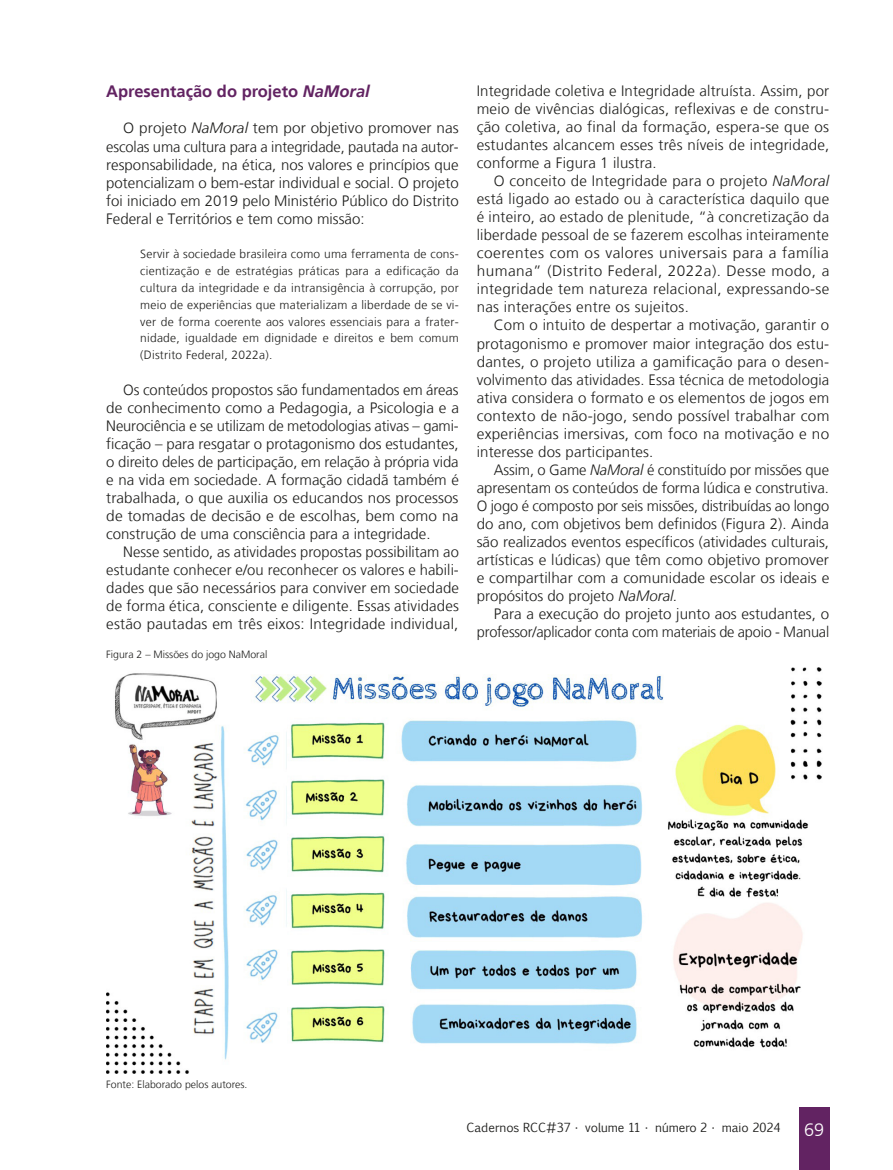
<style>
.page{position:relative;width:893px;height:1170px;background:#fff}
.page>*{position:absolute;margin:0;border:0;box-sizing:border-box;transform-origin:0 0}
.t1{font:300 18px "Frutiger LT";color:#fff}
.Subtítulo_ROXO_RELAT{font:700 16.5px "Frutiger LT";color:#622362}
.Miolo__10{font:300 15px/18px "Frutiger LT";letter-spacing:.005em;color:#1d1d1b;text-align:justify}
.Citação__8{font:300 12px/16.8px "Frutiger LT";letter-spacing:.02em;color:#1d1d1b;text-align:justify}
.t2{font:12px "Euphemia CAS";color:#1d1d1b}
.Legendas{font:300 10.5px "Frutiger LT";color:#1d1d1b}
.s1{font-style:italic}
</style>
<div class="page">
<div style="left:799px;top:1107px;width:30px;height:62px;background:#622362"></div>
<img style="left:106px;top:667px;width:716px;height:406px">
<p class="Subtítulo_ROXO_RELAT" style="left:106px;top:82px;width:265px">Apresentação do projeto <span class="s1">NaMoral</span></p>
<p class="Miolo__10" style="left:106px;top:119px;width:354px;text-indent:17px">O projeto <span class="s1">NaMoral</span> tem por objetivo promover nas escolas uma cultura para a integridade, pautada na autor&shy;responsabilidade, na ética, nos valores e princípios que potencializam o bem-estar individual e social. O projeto foi iniciado em 2019 pelo Ministério Público do Distrito Federal e Territórios e tem como missão:</p>
<p class="Citação__8" style="left:140px;top:246px;width:320px">Servir à sociedade brasileira como uma ferramenta de cons&shy;cientização e de estratégias práticas para a edificação da cultura da integridade e da intransigência à corrupção, por meio de experiências que materializam a liberdade de se vi&shy;ver de forma coerente aos valores essenciais para a frater&shy;nidade, igualdade em dignidade e direitos e bem comum (Distrito Federal, 2022a).</p>
<p class="Miolo__10" style="left:106px;top:381px;width:354px;text-indent:17px">Os conteúdos propostos são fundamentados em áreas de conhecimento como a Pedagogia, a Psicologia e a Neurociência e se utilizam de metodologias ativas – gami&shy;ficação – para resgatar o protagonismo dos estudantes, o direito deles de participação, em relação à própria vida e na vida em sociedade. A formação cidadã também é trabalhada, o que auxilia os educandos nos processos de tomadas de decisão e de escolhas, bem como na construção de uma consciência para a integridade.</p>
<p class="Miolo__10" style="left:106px;top:543px;width:354px;text-indent:17px">Nesse sentido, as atividades propostas possibilitam ao estudante conhecer e/ou reconhecer os valores e habili&shy;dades que são necessários para conviver em sociedade de forma ética, consciente e diligente. Essas atividades estão pautadas em três eixos: Integridade individual,</p>
<p class="Legendas" style="left:106px;top:648px;width:163px">Figura 2 – Missões do jogo NaMoral</p>
<p class="Miolo__10" style="left:477px;top:82px;width:354px">Integridade coletiva e Integridade altruísta. Assim, por meio de vivências dialógicas, reflexivas e de constru&shy;ção coletiva, ao final da formação, espera-se que os estudantes alcancem esses três níveis de integridade, conforme a Figura 1 ilustra.</p>
<p class="Miolo__10" style="left:477px;top:172px;width:354px;text-indent:17px">O conceito de Integridade para o projeto <span class="s1">NaMoral </span>está ligado ao estado ou à característica daquilo que é inteiro, ao estado de plenitude, “à concretização da liberdade pessoal de se fazerem escolhas inteiramente coerentes com os valores universais para a família humana” (Distrito Federal, 2022a). Desse modo, a integridade tem natureza relacional, expressando-se nas interações entre os sujeitos.</p>
<p class="Miolo__10" style="left:477px;top:316px;width:354px;text-indent:17px">Com o intuito de despertar a motivação, garantir o protagonismo e promover maior integração dos estu&shy;dantes, o projeto utiliza a gamificação para o desen&shy;volvimento das atividades. Essa técnica de metodologia ativa considera o formato e os elementos de jogos em contexto de não-jogo, sendo possível trabalhar com experiências imersivas, com foco na motivação e no interesse dos participantes.</p>
<p class="Miolo__10" style="left:477px;top:460px;width:354px;text-indent:17px">Assim, o Game <span class="s1">NaMoral</span> é constituído por missões que apresentam os conteúdos de forma lúdica e construtiva.<br>O jogo é composto por seis missões, distribuídas ao longo do ano, com objetivos bem definidos (Figura 2). Ainda são realizados eventos específicos (atividades culturais, artísticas e lúdicas) que têm como objetivo promover e compartilhar com a comunidade escolar os ideais e propósitos do projeto <span class="s1">NaMoral.</span></p>
<p class="Miolo__10" style="left:477px;top:604px;width:354px;text-align:right">Para a execução do projeto junto aos estudantes, o professor/aplicador conta com materiais de apoio - Manual</p>
<p class="Legendas" style="left:106px;top:1078px;width:143px">Fonte: Elaborado pelos autores.</p>
<p class="t2" style="left:466px;top:1119px;width:315px">Cadernos RCC#37 • volume 11 • número 2 • maio 2024</p>
<p class="t1" style="left:804px;top:1119px;width:22px">69</p>
</div>
